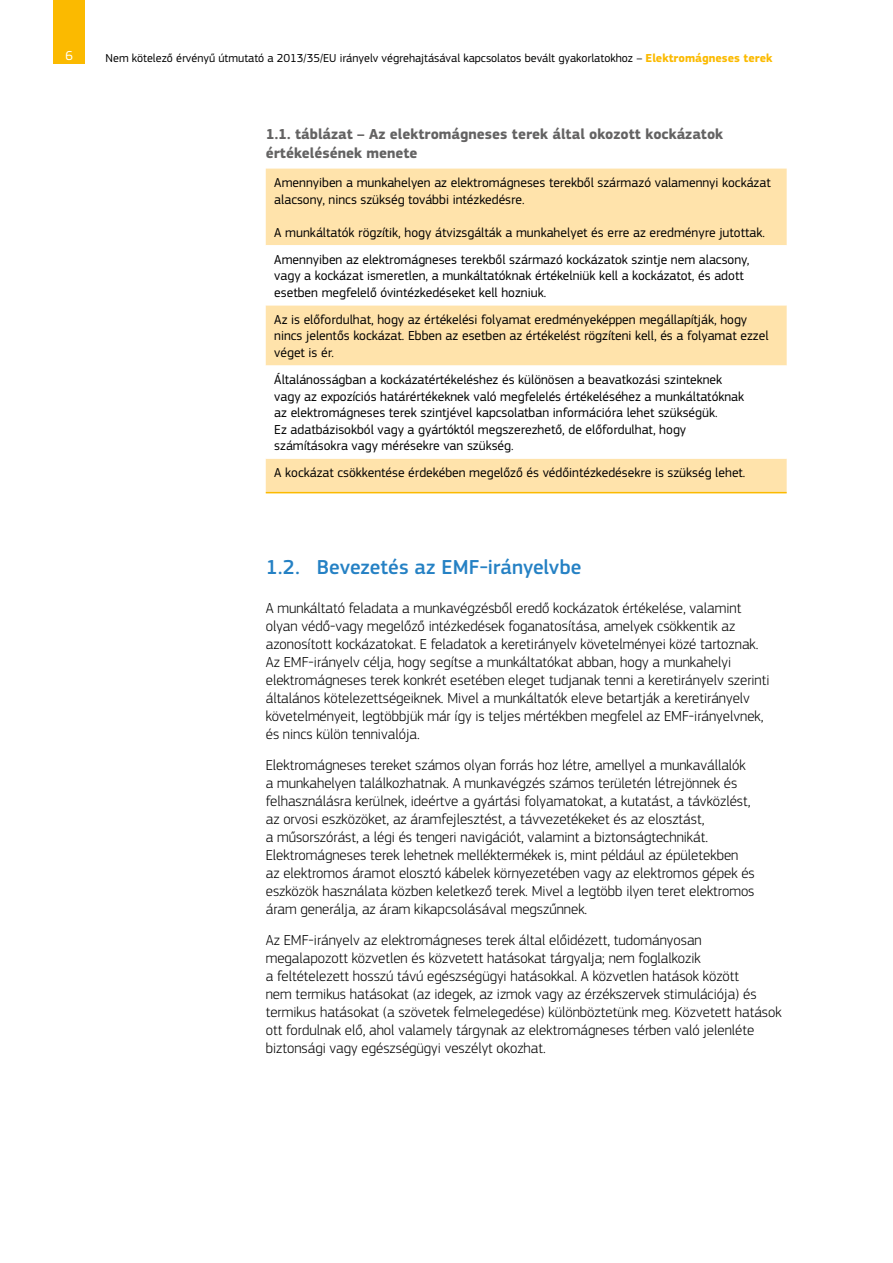
<style>
.page{position:relative;width:893px;height:1263px;background:#fff}
.page>*{position:absolute;margin:0;border:0;box-sizing:border-box;transform-origin:0 0}
.t1{font:500 21px "EC Square Sans Pro";color:#2581c4}
.t2{font:300 15px/18px "EC Square Sans Pro";color:#000}
.t3{font:700 15px/19.5px "EC Square Sans Pro";color:#646363}
.t4{font:13.5px/16.5px "EC Square Sans Pro";color:#000}
.t5{font:13.5px "EC Square Sans Pro";color:#fff}
.t6{font:12px "EC Square Sans Pro";color:#000}
.s1{font-weight:700;color:#fbba00}
</style>
<div class="page">
<div style="left:53px;top:0;width:32px;height:64px;background:#fbba00"></div>
<div style="left:266px;top:169px;width:521px;height:323px;background:#ffe3ab"></div>
<svg style="left:266px;top:245px;width:521px;height:214px"></svg>
<hr style="left:266px;top:492px;width:521px;height:1px;background:#fbba00">
<p class="t5" style="left:65px;top:47px;width:9px">6</p>
<p class="t6" style="left:106px;top:51px;width:668px">Nem kötelező érvényű útmutató a 2013/35/EU irányelv végrehajtásával kapcsolatos bevált gyakorlatokhoz – <span class="s1">Elektromágneses terek</span></p>
<p class="t3" style="left:266px;top:125px;width:459px">1.1. táblázat – Az elektromágneses terek által okozott kockázatok értékelésének menete</p>
<p class="t4" style="left:274px;top:175px;width:498px">Amennyiben a munkahelyen az elektromágneses terekből származó valamennyi kockázat alacsony, nincs szükség további intézkedésre.</p>
<p class="t4" style="left:274px;top:219px;width:492px;line-height:27.2px">A munkáltatók rögzítik, hogy átvizsgálták a munkahelyet és erre az eredményre jutottak.<br>Amennyiben az elektromágneses terekből származó kockázatok szintje nem alacsony,</p>
<p class="t4" style="left:274px;top:268px;width:471px">vagy a kockázat ismeretlen, a munkáltatóknak értékelniük kell a kockázatot, és adott esetben megfelelő óvintézkedéseket kell hozniuk.</p>
<p class="t4" style="left:274px;top:311px;width:496px">Az is előfordulhat, hogy az értékelési folyamat eredményeképpen megállapítják, hogy nincs jelentős kockázat. Ebben az esetben az értékelést rögzíteni kell, és a folyamat ezzel véget is ér.</p>
<p class="t4" style="left:274px;top:371px;width:471px">Általánosságban a kockázatértékeléshez és különösen a beavatkozási szinteknek vagy az expozíciós határértékeknek való megfelelés értékeléséhez a munkáltatóknak az elektromágneses terek szintjével kapcsolatban információra lehet szükségük.<br>Ez adatbázisokból vagy a gyártóktól megszerezhető, de előfordulhat, hogy számításokra vagy mérésekre van szükség.</p>
<p class="t4" style="left:274px;top:465px;width:473px">A kockázat csökkentése érdekében megelőző és védőintézkedésekre is szükség lehet.</p>
<h1 class="t1" style="left:266px;top:555px;width:317px">1.2. Bevezetés az EMF-irányelvbe</h1>
<p class="t2" style="left:266px;top:599px;width:505px">A munkáltató feladata a munkavégzésből eredő kockázatok értékelése, valamint olyan védő-vagy megelőző intézkedések foganatosítása, amelyek csökkentik az azonosított kockázatokat. E feladatok a keretirányelv követelményei közé tartoznak.<br>Az EMF-irányelv célja, hogy segítse a munkáltatókat abban, hogy a munkahelyi elektromágneses terek konkrét esetében eleget tudjanak tenni a keretirányelv szerinti általános kötelezettségeiknek. Mivel a munkáltatók eleve betartják a keretirányelv követelményeit, legtöbbjük már így is teljes mértékben megfelel az EMF-irányelvnek, és nincs külön tennivalója.</p>
<p class="t2" style="left:266px;top:756px;width:491px">Elektromágneses tereket számos olyan forrás hoz létre, amellyel a munkavállalók a munkahelyen találkozhatnak. A munkavégzés számos területén létrejönnek és felhasználásra kerülnek, ideértve a gyártási folyamatokat, a kutatást, a távközlést, az orvosi eszközöket, az áramfejlesztést, a távvezetékeket és az elosztást,<br>a műsorszórást, a légi és tengeri navigációt, valamint a biztonságtechnikát.<br>Elektromágneses terek lehetnek melléktermékek is, mint például az épületekben az elektromos áramot elosztó kábelek környezetében vagy az elektromos gépek és eszközök használata közben keletkező terek. Mivel a legtöbb ilyen teret elektromos áram generálja, az áram kikapcsolásával megszűnnek.</p>
<p class="t2" style="left:266px;top:931px;width:517px">Az EMF-irányelv az elektromágneses terek által előidézett, tudományosan megalapozott közvetlen és közvetett hatásokat tárgyalja; nem foglalkozik<br>a feltételezett hosszú távú egészségügyi hatásokkal. A közvetlen hatások között<br>nem termikus hatásokat (az idegek, az izmok vagy az érzékszervek stimulációja) és termikus hatásokat (a szövetek felmelegedése) különböztetünk meg. Közvetett hatások ott fordulnak elő, ahol valamely tárgynak az elektromágneses térben való jelenléte biztonsági vagy egészségügyi veszélyt okozhat.</p>
</div>
